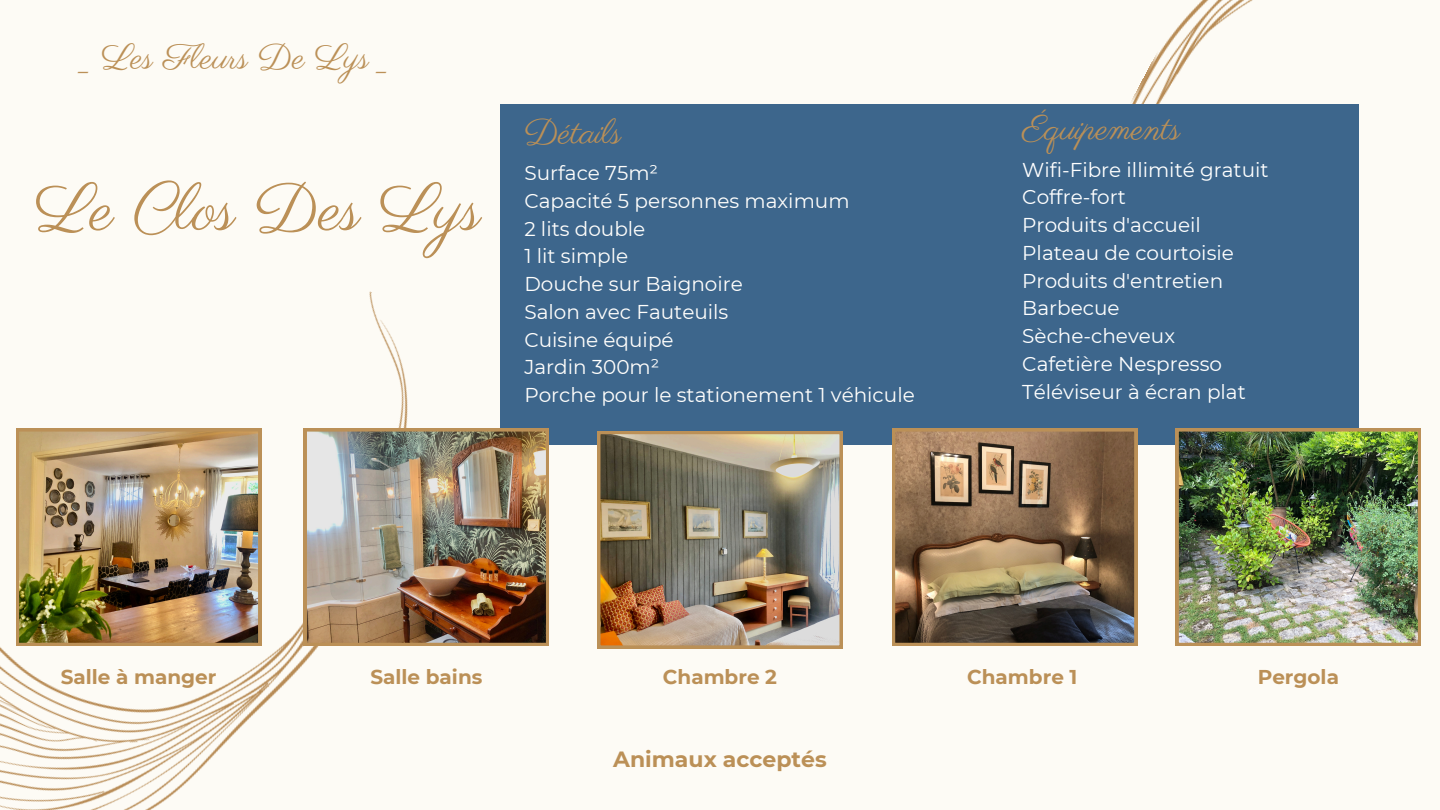
<style>
.page{position:relative;width:1440px;height:810px;background:#fdfbf5}
.page>*{position:absolute;margin:0;border:0;box-sizing:border-box;transform-origin:0 0}
.t1{font:65.8px "Parisienne";color:#bb9057}
.t2{font:35px "Parisienne";color:#bb9057}
.t3{font:700 22px "Montserrat";color:#bb9057}
.t4{font:20px "Montserrat";color:#fffefc}
.t5{font:20px "Montserrat";color:#fff}
.t6{font:700 20px "Montserrat";color:#bb9057}
</style>
<div class="page">
<img style="left:0;top:291px;width:473px;height:519px">
<img style="left:1130px;top:0;width:291px;height:625px">
<div style="left:501px;top:104px;width:858px;height:340px;background:#3d668c"></div>
<img style="left:304px;top:429px;width:245px;height:217px">
<img style="left:598px;top:431px;width:244px;height:217px">
<img style="left:892px;top:429px;width:245px;height:217px">
<img style="left:1176px;top:429px;width:245px;height:217px">
<img style="left:16px;top:429px;width:245px;height:217px">
<p class="t2" style="left:81px;top:36px;width:310px">_ Les Fleurs De Lys _</p>
<p class="t1" style="left:35px;top:169px;width:447px">Le Clos Des Lys</p>
<p class="t2" style="left:524px;top:111px;width:98px">Détails</p>
<p class="t4" style="left:524px;top:161px;width:135px">Surface 75m²</p>
<p class="t4" style="left:524px;top:188px;width:327px">Capacité 5 personnes maximum</p>
<p class="t4" style="left:524px;top:216px;width:123px">2 lits double</p>
<p class="t4" style="left:524px;top:244px;width:105px">1 lit simple</p>
<p class="t4" style="left:524px;top:272px;width:220px">Douche sur Baignoire</p>
<p class="t4" style="left:524px;top:299px;width:206px">Salon avec Fauteuils</p>
<p class="t4" style="left:524px;top:327px;width:151px">Cuisine équipé</p>
<h2 class="t4" style="left:524px;top:355px;width:137px">Jardin 300m²</h2>
<p class="t4" style="left:524px;top:383px;width:392px">Porche pour le stationement 1 véhicule</p>
<p class="t2" style="left:1022px;top:107px;width:160px">Équipements</p>
<p class="t5" style="left:1022px;top:157px;width:248px">Wifi-Fibre illimité gratuit</p>
<p class="t5" style="left:1022px;top:185px;width:105px">Coffre-fort</p>
<p class="t5" style="left:1022px;top:213px;width:180px">Produits d'accueil</p>
<p class="t5" style="left:1022px;top:241px;width:213px">Plateau de courtoisie</p>
<p class="t5" style="left:1022px;top:268px;width:202px">Produits d'entretien</p>
<p class="t5" style="left:1022px;top:296px;width:99px">Barbecue</p>
<p class="t5" style="left:1022px;top:324px;width:154px">Sèche-cheveux</p>
<h3 class="t5" style="left:1022px;top:352px;width:201px">Cafetière Nespresso</h3>
<h3 class="t5" style="left:1022px;top:379px;width:225px">Téléviseur à écran plat</h3>
<h3 class="t6" style="left:370px;top:665px;width:113px">Salle bains</h3>
<p class="t6" style="left:663px;top:665px;width:116px">Chambre 2</p>
<p class="t6" style="left:967px;top:665px;width:112px">Chambre 1</p>
<p class="t6" style="left:61px;top:665px;width:157px">Salle à manger</p>
<p class="t6" style="left:1258px;top:665px;width:83px">Pergola</p>
<h3 class="t3" style="left:613px;top:746px;width:215px">Animaux acceptés</h3>
</div>
